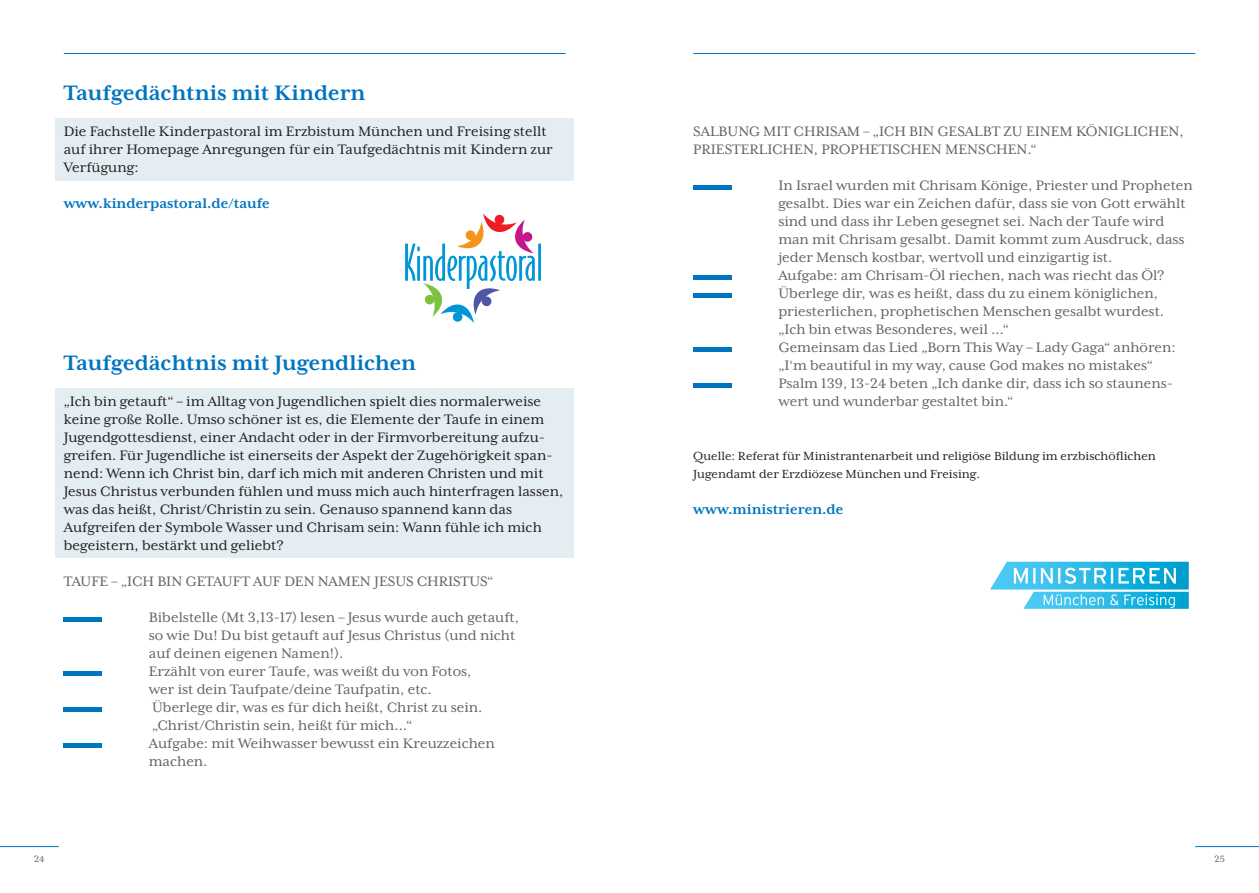
<style>
.page{position:relative;width:1259px;height:893px;background:#fff}
.page>*{position:absolute;margin:0;border:0;box-sizing:border-box;transform-origin:0 0}
.t1{font:700 24px "Mrs Eaves XL Serif OT";color:#0075bf}
.t2{font:15.75px/18px "Mrs Eaves XL Serif OT";color:#636366}
.t3{font:15.75px/18px "Mrs Eaves XL Serif OT";color:#231f20}
.t4{font:700 15.75px "Mrs Eaves XL Serif OT";color:#0075bf}
.t5{font:13.5px/18px "Mrs Eaves XL Serif OT";color:#231f20}
.t6{font:10.5px "Mrs Eaves XL Serif OT";color:#636366}
</style>
<div class="page">
<hr style="left:0;top:846px;width:59px;height:1px;background:#0075bf">
<hr style="left:1195px;top:846px;width:64px;height:1px;background:#0075bf">
<hr style="left:64px;top:53px;width:502px;height:1px;background:#0075bf">
<hr style="left:693px;top:53px;width:502px;height:1px;background:#0075bf">
<div style="left:55px;top:388px;width:519px;height:170px;background:#e4edf2"></div>
<div style="left:55px;top:119px;width:519px;height:62px;background:#e4edf2"></div>
<hr style="left:64px;top:618px;width:38px;height:4px;background:#0075bf">
<hr style="left:64px;top:672px;width:38px;height:4px;background:#0075bf">
<hr style="left:64px;top:708px;width:38px;height:4px;background:#0075bf">
<hr style="left:64px;top:744px;width:38px;height:4px;background:#0075bf">
<svg style="left:405px;top:213px;width:136px;height:110px"></svg>
<hr style="left:693px;top:186px;width:38px;height:4px;background:#0075bf">
<hr style="left:693px;top:276px;width:38px;height:4px;background:#0075bf">
<hr style="left:693px;top:294px;width:38px;height:4px;background:#0075bf">
<hr style="left:693px;top:348px;width:38px;height:4px;background:#0075bf">
<hr style="left:693px;top:384px;width:38px;height:4px;background:#0075bf">
<svg style="left:990px;top:562px;width:198px;height:47px"></svg>
<h1 class="t1" style="left:64px;top:79px;width:303px">Taufgedächtnis mit Kindern</h1>
<p class="t3" style="left:64px;top:122px;width:490px">Die Fachstelle Kinderpastoral im Erzbistum München und Freising stellt auf ihrer Homepage Anregungen für ein Taufgedächtnis mit Kindern zur<br>Verfügung:</p>
<p class="t4" style="left:64px;top:194px;width:208px">www.kinderpastoral.de/taufe</p>
<h1 class="t1" style="left:64px;top:349px;width:354px">Taufgedächtnis mit Jugendlichen</h1>
<p class="t3" style="left:64px;top:392px;width:501px">„Ich bin getauft“ – im Alltag von Jugendlichen spielt dies normalerweise keine große Rolle. Umso schöner ist es, die Elemente der Taufe in einem Jugendgottesdienst, einer Andacht oder in der Firmvorbereitung aufzu&shy;greifen. Für Jugendliche ist einerseits der Aspekt der Zugehörigkeit span&shy;nend: Wenn ich Christ bin, darf ich mich mit anderen Christen und mit Jesus Christus verbunden fühlen und muss mich auch hinterfragen lassen, was das heißt, Christ/Christin zu sein. Genauso spannend kann das Aufgreifen der Symbole Wasser und Chrisam sein: Wann fühle ich mich begeistern, bestärkt und geliebt?</p>
<p class="t2" style="left:64px;top:572px;width:431px">TAUFE – „ICH BIN GETAUFT AUF DEN NAMEN JESUS CHRISTUS“</p>
<p class="t2" style="left:149px;top:608px;width:372px">Bibelstelle (Mt 3,13-17) lesen – Jesus wurde auch getauft, so wie Du! Du bist getauft auf Jesus Christus (und nicht auf deinen eigenen Namen!).<br>Erzählt von eurer Taufe, was weißt du von Fotos,<br>wer ist dein Taufpate/deine Taufpatin, etc.<br>Überlege dir, was es für dich heißt, Christ zu sein. „Christ/Christin sein, heißt für mich…“<br>Aufgabe: mit Weihwasser bewusst ein Kreuzzeichen machen.</p>
<p class="t2" style="left:693px;top:122px;width:492px">SALBUNG MIT CHRISAM – „ICH BIN GESALBT ZU EINEM KÖNIGLICHEN,<br>PRIESTERLICHEN, PROPHETISCHEN MENSCHEN.“</p>
<p class="t2" style="left:778px;top:176px;width:416px">In Israel wurden mit Chrisam Könige, Priester und Propheten gesalbt. Dies war ein Zeichen dafür, dass sie von Gott erwählt sind und dass ihr Leben gesegnet sei. Nach der Taufe wird man mit Chrisam gesalbt. Damit kommt zum Ausdruck, dass jeder Mensch kostbar, wertvoll und einzigartig ist.<br>Aufgabe: am Chrisam-Öl riechen, nach was riecht das Öl?<br>Überlege dir, was es heißt, dass du zu einem königlichen, priesterlichen, prophetischen Menschen gesalbt wurdest. „Ich bin etwas Besonderes, weil …“<br>Gemeinsam das Lied „Born This Way – Lady Gaga“ anhören: „I‘m beautiful in my way‚ cause God makes no mistakes“ Psalm 139, 13-24 beten „Ich danke dir, dass ich so staunens&shy;wert und wunderbar gestaltet bin.“</p>
<p class="t5" style="left:693px;top:447px;width:464px">Quelle: Referat für Ministrantenarbeit und religiöse Bildung im erzbischöf-lichen<br>Jugendamt der Erzdiözese München und Freising.</p>
<p class="t4" style="left:693px;top:500px;width:152px">www.ministrieren.de</p>
<p class="t6" style="left:34px;top:853px;width:12px">24</p>
<p class="t6" style="left:1214px;top:853px;width:12px">25</p>
</div>
